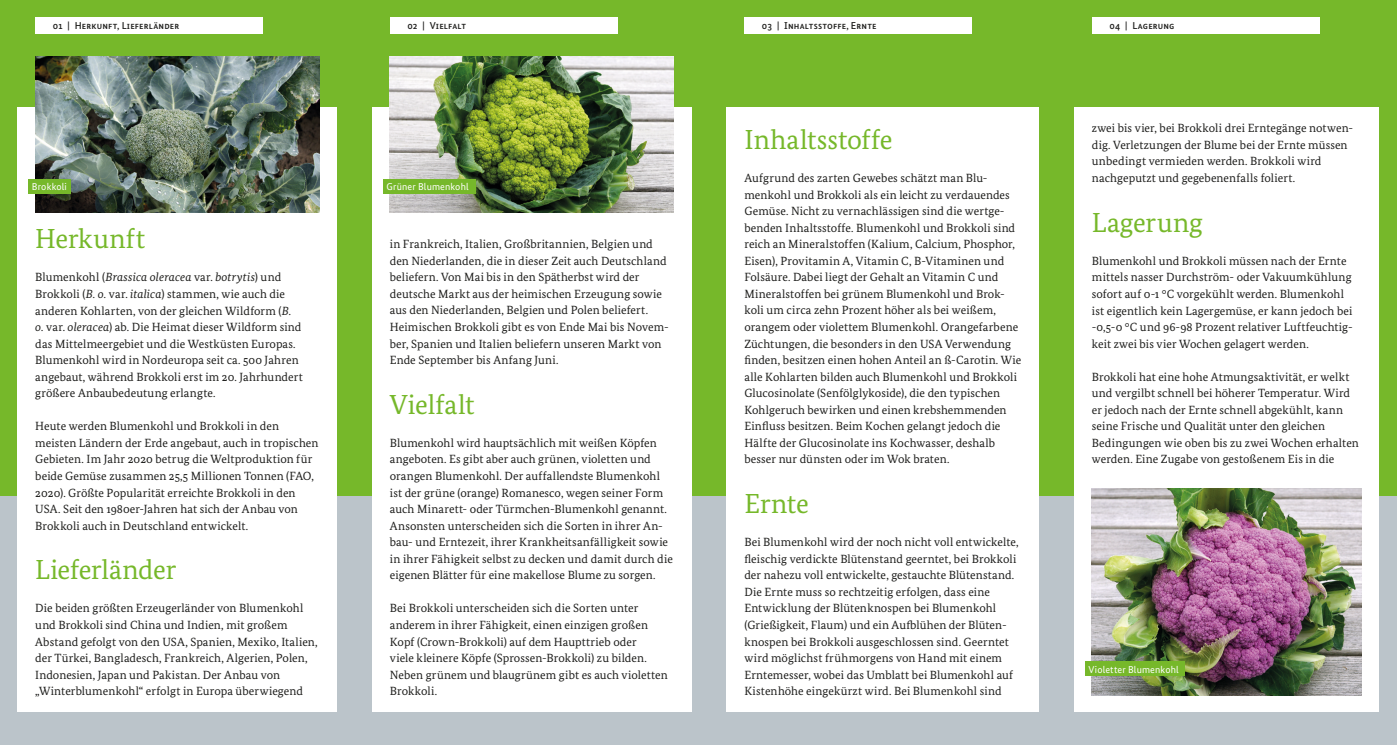
<style>
.page{position:relative;width:1397px;height:745px;background:#fff}
.page>*{position:absolute;margin:0;border:0;box-sizing:border-box;transform-origin:0 0}
.t1{font:27.5px "Bundes Serif";letter-spacing:-.005em;color:#76b82a}
.t2{font:27.5px "Bundes Serif";letter-spacing:.015em;color:#76b82a}
.t3{font:11.88px/16.5px "Bundes Serif";letter-spacing:.005em;color:#1d1d1b}
.t4{font:500 10px "Bundes Sans";letter-spacing:.015em;color:#1d1d1b}
.t5{font:10px "Bundes Sans";letter-spacing:.015em;color:#fff}
.s1{font-style:italic}
</style>
<div class="page">
<div style="left:0;top:0;width:354px;height:496px;background:#76b82a"></div>
<div style="left:709px;top:0;width:347px;height:496px;background:#76b82a"></div>
<div style="left:1056px;top:0;width:340px;height:496px;background:#76b82a"></div>
<div style="left:354px;top:0;width:355px;height:496px;background:#76b82a"></div>
<div style="left:1056px;top:496px;width:340px;height:248px;background:#bbc4ca"></div>
<div style="left:0;top:496px;width:354px;height:248px;background:#bbc4ca"></div>
<div style="left:354px;top:496px;width:355px;height:248px;background:#bbc4ca"></div>
<div style="left:709px;top:496px;width:347px;height:248px;background:#bbc4ca"></div>
<div style="left:1091px;top:18px;width:228px;height:16px;background:#fff"></div>
<div style="left:744px;top:18px;width:228px;height:16px;background:#fff"></div>
<div style="left:390px;top:18px;width:227px;height:16px;background:#fff"></div>
<div style="left:35px;top:18px;width:228px;height:16px;background:#fff"></div>
<div style="left:372px;top:107px;width:319px;height:604px;background:#fff"></div>
<div style="left:18px;top:107px;width:319px;height:604px;background:#fff"></div>
<div style="left:726px;top:107px;width:312px;height:604px;background:#fff"></div>
<div style="left:1074px;top:107px;width:304px;height:604px;background:#fff"></div>
<img style="left:35px;top:57px;width:284px;height:156px">
<img style="left:390px;top:57px;width:283px;height:156px">
<div style="left:28px;top:179px;width:43px;height:15px;background:#76b82a"></div>
<div style="left:383px;top:179px;width:92px;height:15px;background:#76b82a"></div>
<img style="left:1091px;top:488px;width:270px;height:206px">
<div style="left:1084px;top:661px;width:99px;height:14px;background:#76b82a"></div>
<p class="t4" style="left:53px;top:20px;width:128px">01 | Herkunft, Lieferländer</p>
<p class="t4" style="left:407px;top:20px;width:60px">02 | Vielfalt</p>
<p class="t4" style="left:761px;top:20px;width:116px">03 | Inhaltsstoffe, Ernte</p>
<p class="t4" style="left:1109px;top:20px;width:66px">04 | Lagerung</p>
<p class="t5" style="left:32px;top:181px;width:36px">Brokkoli</p>
<p class="t5" style="left:386px;top:181px;width:84px">Grüner Blumenkohl</p>
<h1 class="t2" style="left:35px;top:222px;width:111px">Herkunft</h1>
<p class="t3" style="left:35px;top:269px;width:269px">Blumenkohl (<span class="s1">Brassica oleracea</span> var. <span class="s1">botrytis</span>) und Brokkoli (<span class="s1">B. o.</span> var. <span class="s1">italica</span>) stammen, wie auch die anderen Kohlarten, von der gleichen Wildform (<span class="s1">B. o.</span> var. <span class="s1">oleracea</span>) ab. Die Heimat dieser Wildform sind das Mittelmeergebiet und die Westküsten Europas.<br>Blumenkohl wird in Nordeuropa seit ca. 500 Jahren angebaut, während Brokkoli erst im 20. Jahrhundert größere Anbaubedeutung erlangte.</p>
<p class="t3" style="left:35px;top:417px;width:285px">Heute werden Blumenkohl und Brokkoli in den meisten Ländern der Erde angebaut, auch in tropischen Gebieten. Im Jahr 2020 betrug die Weltproduktion für beide Gemüse zusammen 25,5 Millionen Tonnen (FAO, 2020). Größte Popularität erreichte Brokkoli in den USA. Seit den 1980er-Jahren hat sich der Anbau von Brokkoli auch in Deutschland entwickelt.</p>
<h1 class="t1" style="left:35px;top:552px;width:142px">Lieferländer</h1>
<p class="t3" style="left:35px;top:599px;width:284px">Die beiden größten Erzeugerländer von Blumenkohl und Brokkoli sind China und Indien, mit großem Abstand gefolgt von den USA, Spanien, Mexiko, Italien, der Türkei, Bangladesch, Frankreich, Algerien, Polen, Indonesien, Japan und Pakistan. Der Anbau von „Winterblumenkohl“ erfolgt in Europa überwiegend</p>
<p class="t3" style="left:390px;top:236px;width:280px">in Frankreich, Italien, Großbritannien, Belgien und den Niederlanden, die in dieser Zeit auch Deutschland beliefern. Von Mai bis in den Spätherbst wird der deutsche Markt aus der heimischen Erzeugung sowie aus den Niederlanden, Belgien und Polen beliefert.<br>Heimischen Brokkoli gibt es von Ende Mai bis Novem&shy;ber, Spanien und Italien beliefern unseren Markt von Ende September bis Anfang Juni.</p>
<h1 class="t1" style="left:390px;top:387px;width:86px">Vielfalt</h1>
<p class="t3" style="left:390px;top:434px;width:284px">Blumenkohl wird hauptsächlich mit weißen Köpfen angeboten. Es gibt aber auch grünen, violetten und orangen Blumenkohl. Der auffallendste Blumenkohl ist der grüne (orange) Romanesco, wegen seiner Form auch Minarett- oder Türmchen-Blumenkohl genannt.<br>Ansonsten unterscheiden sich die Sorten in ihrer An&shy;bau- und Erntezeit, ihrer Krankheitsanfälligkeit sowie in ihrer Fähigkeit selbst zu decken und damit durch die eigenen Blätter für eine makellose Blume zu sorgen.</p>
<p class="t3" style="left:390px;top:599px;width:279px">Bei Brokkoli unterscheiden sich die Sorten unter anderem in ihrer Fähigkeit, einen einzigen großen Kopf (Crown-Brokkoli) auf dem Haupttrieb oder<br>viele kleinere Köpfe (Sprossen-Brokkoli) zu bilden.<br>Neben grünem und blaugrünem gibt es auch violetten Brokkoli.</p>
<h1 class="t1" style="left:744px;top:123px;width:150px">Inhaltsstoffe</h1>
<p class="t3" style="left:744px;top:169px;width:278px">Aufgrund des zarten Gewebes schätzt man Blu&shy;menkohl und Brokkoli als ein leicht zu verdauendes Gemüse. Nicht zu vernachlässigen sind die wertge&shy;benden Inhaltsstoffe. Blumenkohl und Brokkoli sind reich an Mineralstoffen (Kalium, Calcium, Phosphor, Eisen), Provitamin A, Vitamin C, B-Vitaminen und Folsäure. Dabei liegt der Gehalt an Vitamin C und Mineralstoffen bei grünem Blumenkohl und Brok&shy;koli um circa zehn Prozent höher als bei weißem, orangem oder violettem Blumenkohl. Orangefarbene Züchtungen, die besonders in den USA Verwendung finden, besitzen einen hohen Anteil an ß-Carotin. Wie alle Kohlarten bilden auch Blumenkohl und Brokkoli Glucosinolate (Senfölglykoside), die den typischen Kohlgeruch bewirken und einen krebshemmenden Einfluss besitzen. Beim Kochen gelangt jedoch die Hälfte der Glucosinolate ins Kochwasser, deshalb besser nur dünsten oder im Wok braten.</p>
<h1 class="t1" style="left:744px;top:486px;width:66px">Ernte</h1>
<p class="t3" style="left:744px;top:533px;width:276px">Bei Blumenkohl wird der noch nicht voll entwickelte, fleischig verdickte Blütenstand geerntet, bei Brokkoli der nahezu voll entwickelte, gestauchte Blütenstand.<br>Die Ernte muss so rechtzeitig erfolgen, dass eine Entwicklung der Blütenknospen bei Blumenkohl (Grießigkeit, Flaum) und ein Aufblühen der Blüten&shy;knospen bei Brokkoli ausgeschlossen sind. Geerntet wird möglichst frühmorgens von Hand mit einem Erntemesser, wobei das Umblatt bei Blumenkohl auf Kistenhöhe eingekürzt wird. Bei Blumenkohl sind</p>
<p class="t3" style="left:1091px;top:120px;width:263px">zwei bis vier, bei Brokkoli drei Erntegänge notwen&shy;dig. Verletzungen der Blume bei der Ernte müssen unbedingt vermieden werden. Brokkoli wird nachgeputzt und gegebenenfalls foliert.</p>
<h1 class="t1" style="left:1091px;top:205px;width:112px">Lagerung</h1>
<p class="t3" style="left:1091px;top:252px;width:262px">Blumenkohl und Brokkoli müssen nach der Ernte mittels nasser Durchström- oder Vakuumkühlung sofort auf 0-1 °C vorgekühlt werden. Blumenkohl ist eigentlich kein Lagergemüse, er kann jedoch bei -0,5-0 °C und 96-98 Prozent relativer Luftfeuchtig&shy;keit zwei bis vier Wochen gelagert werden.</p>
<p class="t3" style="left:1091px;top:368px;width:268px">Brokkoli hat eine hohe Atmungsaktivität, er welkt und vergilbt schnell bei höherer Temperatur. Wird er jedoch nach der Ernte schnell abgekühlt, kann seine Frische und Qualität unter den gleichen Bedingungen wie oben bis zu zwei Wochen erhalten werden. Eine Zugabe von gestoßenem Eis in die</p>
<p class="t5" style="left:1088px;top:662px;width:92px">Violetter Blumenkohl</p>
</div>
